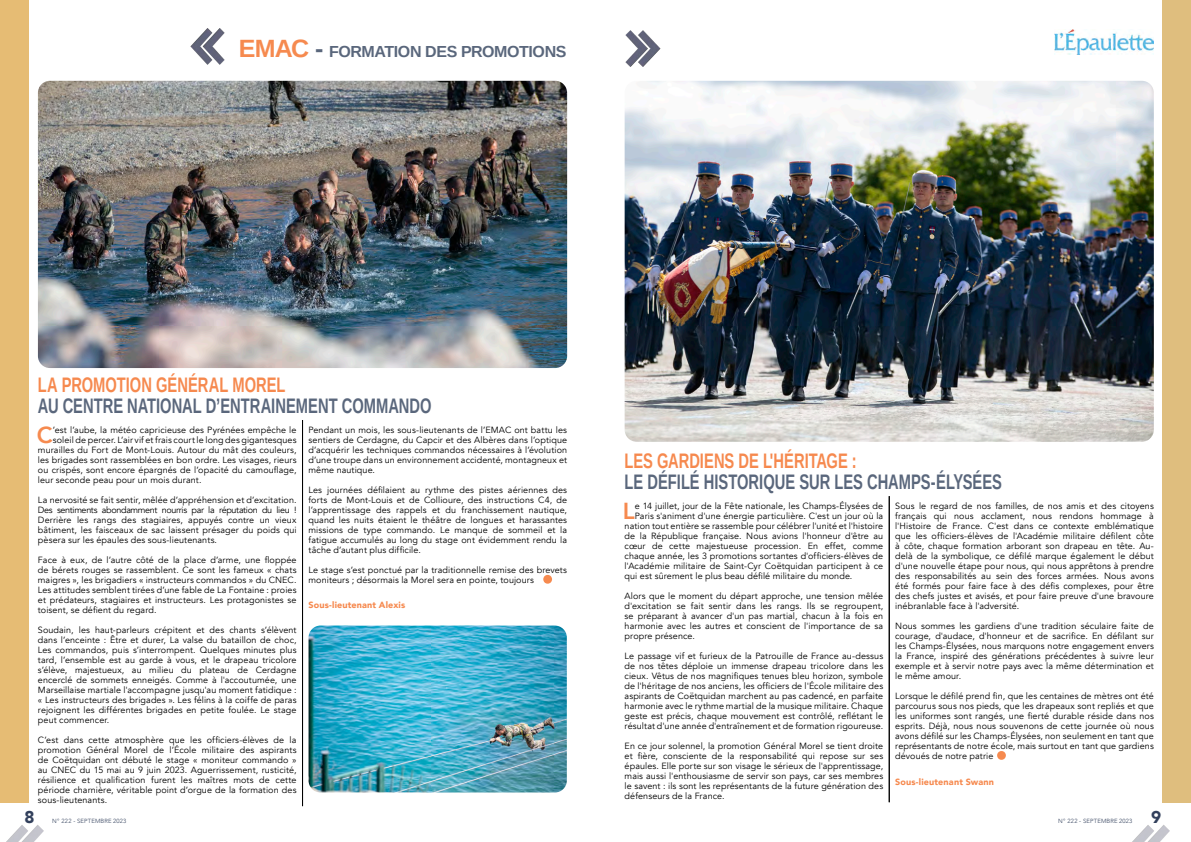
<style>
.page{position:relative;width:1191px;height:842px;background:#fff}
.page>*{position:absolute;margin:0;border:0;box-sizing:border-box;transform-origin:0 0}
._02_Main_Text{font:81px "Avenir";color:#f68a4f}
._02_Main_Text-2{font:800 23.1px "Avenir";color:#f68a4f}
._01_Main_Header{font:700 21px "Arimo";color:#5a677c;scale:.7 1}
._01_Main_Header-2{font:700 21px "Arimo";color:#f6894e;scale:.7 1}
.t1{font:900 17px "Avenir";color:#32405c}
._01_Main_Header-3{font:700 16px "Arimo";letter-spacing:-.025em;color:#5a677c}
._02_Main_Text-3{font:9px/10px "Avenir";letter-spacing:.01em;color:#000;text-align:justify}
._02_Main_Text-4{font:900 9px "Avenir";letter-spacing:.015em;color:#f6894e}
.t2{font:300 6px "Avenir";letter-spacing:.025em;color:#32405c}
.s1{font-size:25px;color:#f68a4f}
.s2{font-size:25px}
</style>
<div class="page">
<div style="left:0;top:0;width:28px;height:803px;background:#e6bc74"></div>
<div style="left:1162px;top:0;width:29px;height:803px;background:#dfbe7e"></div>
<img style="left:1054px;top:30px;width:99px;height:24px">
<img style="left:1132px;top:825px;width:38px;height:17px">
<img style="left:6px;top:825px;width:38px;height:17px">
<img style="left:190px;top:29px;width:35px;height:36px">
<hr style="left:302px;top:420px;width:1px;height:386px;background:#000">
<hr style="left:889px;top:496px;width:1px;height:306px;background:#000">
<img style="left:38px;top:81px;width:529px;height:287px">
<img style="left:624px;top:81px;width:529px;height:361px">
<img style="left:625px;top:30px;width:36px;height:36px">
<img style="left:308px;top:625px;width:259px;height:167px">
<p class="_01_Main_Header-3" style="left:239px;top:40px;width:329px"><span class="s1">EMAC</span> <span class="s2">-</span> FORMATION DES PROMOTIONS</p>
<p class="_01_Main_Header-2" style="left:38px;top:371px;width:355px">LA PROMOTION GÉNÉRAL MOREL</p>
<p class="_01_Main_Header" style="left:38px;top:392px;width:564px">AU CENTRE NATIONAL D’ENTRAINEMENT COMMANDO</p>
<p class="_02_Main_Text-2" style="left:37px;top:417px;width:17px">C</p>
<p class="_02_Main_Text-3" style="left:53px;top:425px;width:245px">’est l’aube, la météo capricieuse des Pyrénées empêche le</p>
<p class="_02_Main_Text-3" style="left:53px;top:435px;width:245px">soleil de percer. L’air vif et frais court le long des gigantesques</p>
<p class="_02_Main_Text-3" style="left:38px;top:445px;width:260px">murailles du Fort de Mont-Louis. Autour du mât des couleurs,</p>
<p class="_02_Main_Text-3" style="left:38px;top:455px;width:260px">les brigades sont rassemblées en bon ordre. Les visages, rieurs</p>
<p class="_02_Main_Text-3" style="left:38px;top:465px;width:260px">ou crispés, sont encore épargnés de l’opacité du camouflage,</p>
<p class="_02_Main_Text-3" style="left:38px;top:475px;width:165px">leur seconde peau pour un mois durant.</p>
<p class="_02_Main_Text-3" style="left:38px;top:495px;width:260px">La nervosité se fait sentir, mêlée d’appréhension et d’excitation.<br>Des sentiments abondamment nourris par la réputation du lieu !<br>Derrière les rangs des stagiaires, appuyés contre un vieux bâtiment, les faisceaux de sac laissent présager du poids qui pèsera sur les épaules des sous-lieutenants.</p>
<p class="_02_Main_Text-3" style="left:38px;top:555px;width:260px">Face à eux, de l’autre côté de la place d’arme, une floppée de bérets rouges se rassemblent. Ce sont les fameux « chats maigres », les brigadiers « instructeurs commandos » du CNEC.<br>Les attitudes semblent tirées d’une fable de La Fontaine : proies et prédateurs, stagiaires et instructeurs. Les protagonistes se toisent, se défient du regard.</p>
<p class="_02_Main_Text-3" style="left:38px;top:625px;width:260px">Soudain, les haut-parleurs crépitent et des chants s’élèvent dans l’enceinte : Être et durer, La valse du bataillon de choc, Les commandos, puis s’interrompent. Quelques minutes plus tard, l’ensemble est au garde à vous, et le drapeau tricolore s’élève, majestueux, au milieu du plateau de Cerdagne encerclé de sommets enneigés. Comme à l'accoutumée, une Marseillaise martiale l'accompagne jusqu'au moment fatidique : « Les instructeurs des brigades ». Les félins à la coiffe de paras rejoignent les différentes brigades en petite foulée. Le stage peut commencer.</p>
<p class="_02_Main_Text-3" style="left:38px;top:735px;width:260px">C’est dans cette atmosphère que les officiers-élèves de la promotion Général Morel de l’École militaire des aspirants de Coëtquidan ont débuté le stage « moniteur commando » au CNEC du 15 mai au 9 juin 2023. Aguerrissement, rusticité, résilience et qualification furent les maîtres mots de cette période charnière, véritable point d’orgue de la formation des sous-lieutenants.</p>
<p class="_02_Main_Text-3" style="left:308px;top:425px;width:260px">Pendant un mois, les sous-lieutenants de l’EMAC ont battu les sentiers de Cerdagne, du Capcir et des Albères dans l’optique d’acquérir les techniques commandos nécessaires à l’évolution d’une troupe dans un environnement accidenté, montagneux et même nautique.</p>
<p class="_02_Main_Text-3" style="left:308px;top:485px;width:260px">Les journées défilaient au rythme des pistes aériennes des forts de Mont-Louis et de Collioure, des instructions C4, de l’apprentissage des rappels et du franchissement nautique, quand les nuits étaient le théâtre de longues et harassantes missions de type commando. Le manque de sommeil et la fatigue accumulés au long du stage ont évidemment rendu la tâche d’autant plus difficile.</p>
<p class="_02_Main_Text-3" style="left:308px;top:565px;width:260px">Le stage s’est ponctué par la traditionnelle remise des brevets moniteurs ; désormais la Morel sera en pointe, toujours</p>
<p class="_02_Main_Text" style="left:536px;top:507px;width:24px">.</p>
<p class="_02_Main_Text-4" style="left:308px;top:597px;width:98px">Sous-lieutenant Alexis</p>
<p class="_01_Main_Header-2" style="left:624px;top:446px;width:333px">LES GARDIENS DE L'HÉRITAGE :</p>
<p class="_01_Main_Header" style="left:624px;top:467px;width:540px">LE DÉFILÉ HISTORIQUE SUR LES CHAMPS-ÉLYSÉES</p>
<p class="_02_Main_Text-2" style="left:623px;top:493px;width:14px">L</p>
<p class="_02_Main_Text-3" style="left:635px;top:501px;width:250px">e 14 juillet, jour de la Fête nationale, les Champs-Élysées de</p>
<p class="_02_Main_Text-3" style="left:635px;top:511px;width:250px">Paris s'animent d'une énergie particulière. C'est un jour où la</p>
<p class="_02_Main_Text-3" style="left:624px;top:521px;width:260px">nation tout entière se rassemble pour célébrer l'unité et l'histoire</p>
<p class="_02_Main_Text-3" style="left:624px;top:531px;width:260px">de la République française. Nous avions l'honneur d'être au</p>
<p class="_02_Main_Text-3" style="left:624px;top:541px;width:260px">cœur de cette majestueuse procession. En effet, comme</p>
<p class="_02_Main_Text-3" style="left:624px;top:551px;width:260px">chaque année, les 3 promotions sortantes d'officiers-élèves de</p>
<p class="_02_Main_Text-3" style="left:624px;top:561px;width:260px">l'Académie militaire de Saint-Cyr Coëtquidan participent à ce</p>
<p class="_02_Main_Text-3" style="left:624px;top:571px;width:229px">qui est sûrement le plus beau défilé militaire du monde.</p>
<p class="_02_Main_Text-3" style="left:624px;top:591px;width:260px">Alors que le moment du départ approche, une tension mêlée d'excitation se fait sentir dans les rangs. Ils se regroupent, se préparant à avancer d'un pas martial, chacun à la fois en harmonie avec les autres et conscient de l'importance de sa propre présence.</p>
<p class="_02_Main_Text-3" style="left:624px;top:651px;width:260px">Le passage vif et furieux de la Patrouille de France au-dessus de nos têtes déploie un immense drapeau tricolore dans les cieux. Vêtus de nos magnifiques tenues bleu horizon, symbole de l'héritage de nos anciens, les officiers de l'École militaire des aspirants de Coëtquidan marchent au pas cadencé, en parfaite harmonie avec le rythme martial de la musique militaire. Chaque geste est précis, chaque mouvement est contrôlé, reflétant le résultat d'une année d'entraînement et de formation rigoureuse.</p>
<p class="_02_Main_Text-3" style="left:624px;top:741px;width:260px">En ce jour solennel, la promotion Général Morel se tient droite et fière, consciente de la responsabilité qui repose sur ses épaules. Elle porte sur son visage le sérieux de l'apprentissage, mais aussi l'enthousiasme de servir son pays, car ses membres le savent : ils sont les représentants de la future génération des défenseurs de la France.</p>
<p class="_02_Main_Text-3" style="left:895px;top:501px;width:260px">Sous le regard de nos familles, de nos amis et des citoyens français qui nous acclament, nous rendons hommage à l'Histoire de France. C'est dans ce contexte emblématique que les officiers-élèves de l'Académie militaire défilent côte à côte, chaque formation arborant son drapeau en tête. Au&shy;delà de la symbolique, ce défilé marque également le début d'une nouvelle étape pour nous, qui nous apprêtons à prendre des responsabilités au sein des forces armées. Nous avons été formés pour faire face à des défis complexes, pour être des chefs justes et avisés, et pour faire preuve d'une bravoure inébranlable face à l'adversité.</p>
<p class="_02_Main_Text-3" style="left:895px;top:621px;width:260px">Nous sommes les gardiens d'une tradition séculaire faite de courage, d'audace, d'honneur et de sacrifice. En défilant sur les Champs-Élysées, nous marquons notre engagement envers la France, inspiré des générations précédentes à suivre leur exemple et à servir notre pays avec la même détermination et le même amour.</p>
<p class="_02_Main_Text-3" style="left:895px;top:691px;width:260px">Lorsque le défilé prend fin, que les centaines de mètres ont été parcourus sous nos pieds, que les drapeaux sont repliés et que les uniformes sont rangés, une fierté durable réside dans nos esprits. Déjà, nous nous souvenons de cette journée où nous avons défilé sur les Champs-Élysées, non seulement en tant que représentants de notre école, mais surtout en tant que gardiens dévoués de notre patrie</p>
<p class="_02_Main_Text" style="left:990px;top:683px;width:24px">.</p>
<p class="_02_Main_Text-4" style="left:895px;top:774px;width:100px">Sous-lieutenant Swann</p>
<h3 class="t1" style="left:25px;top:803px;width:12px">8</h3>
<p class="t2" style="left:52px;top:817px;width:75px">N° 222 - SEPTEMBRE 2023</p>
<p class="t2" style="left:1058px;top:817px;width:75px">N° 222 - SEPTEMBRE 2023</p>
<h3 class="t1" style="left:1151px;top:803px;width:12px">9</h3>
</div>
